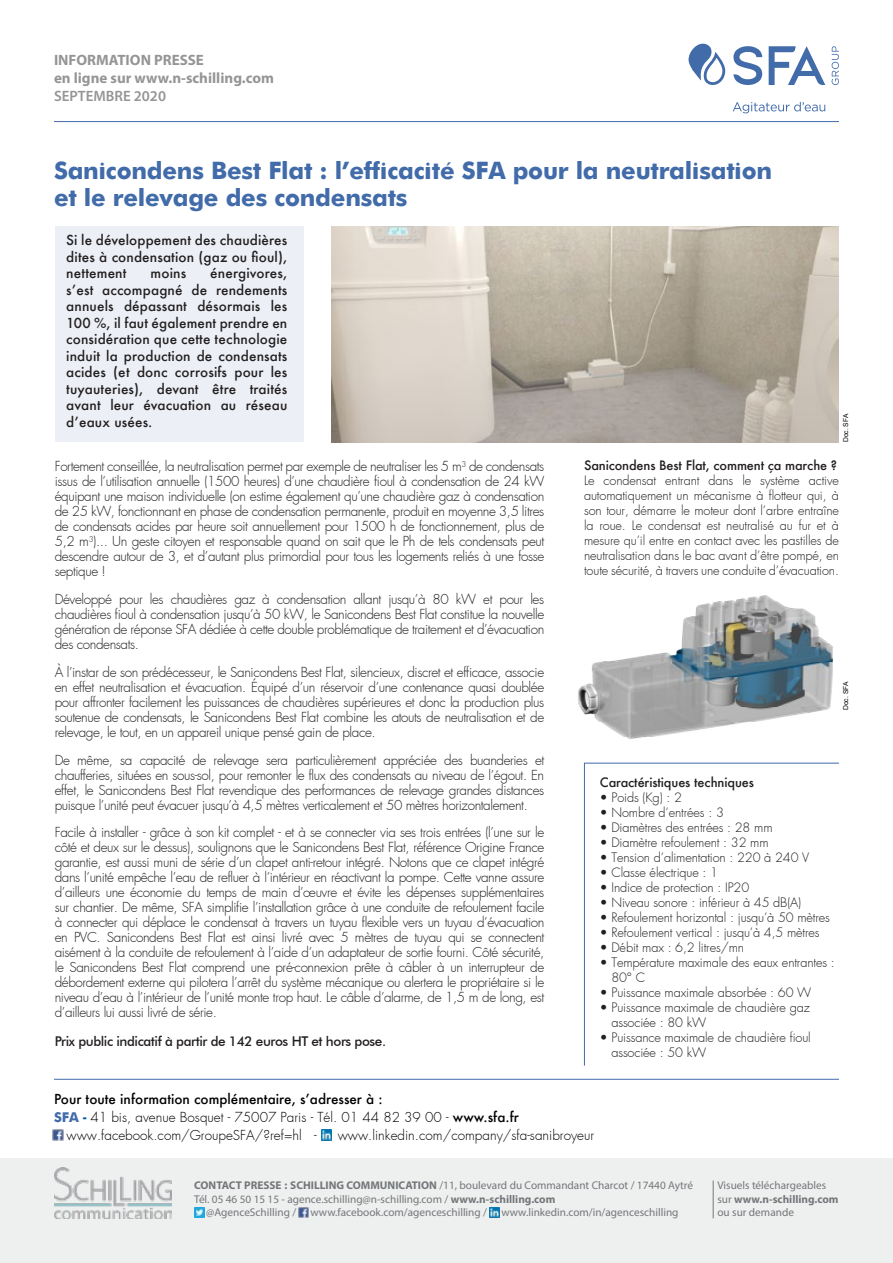
<style>
.page{position:relative;width:893px;height:1263px;background:#fff}
.page>*{position:absolute;margin:0;border:0;box-sizing:border-box;transform-origin:0 0}
.t1{font:700 24px/27px "Futura";letter-spacing:-.01em;color:#416ba9}
.t2{font:700 15px/18px "Myriad Pro";color:#959595}
.t3{font:600 15px "Myriad Pro";color:#959595}
.t4{font:300 13.5px/15px "Futura";letter-spacing:-.03em;color:#231f20;text-align:justify}
.t5{font:500 13.5px/16.5px "Futura";letter-spacing:.01em;color:#231f20;text-align:justify}
.t6{font:300 13.5px "Futura";color:#000}
.t7{font:500 13.5px "Futura BT";letter-spacing:-.03em;color:#231f20}
.t8{font:500 13.5px "Futura";color:#000}
.t9{font:300 12.75px/15px "Futura";letter-spacing:-.01em;color:#231f20}
.t10{font:500 12.75px "Futura";letter-spacing:-.01em;color:#231f20}
.t11{font:11.25px/13.5px "Myriad Pro";color:#74777a}
.t12{font:6.75px "Arial";color:#000}
.s1{font-weight:700;color:#416ba9}
.s2{font-weight:800;font-stretch:condensed;color:#005daa}
.s3{font-weight:500}
.s4{font-weight:700}
</style>
<div class="page">
<div style="left:55px;top:226px;width:249px;height:216px;background:#ecf0f6"></div>
<div style="left:0;top:1159px;width:893px;height:104px;background:#eeefef"></div>
<hr style="left:54px;top:121px;width:785px;height:1px;background:#416ba9">
<hr style="left:54px;top:1079px;width:785px;height:1px;background:#416ba9">
<svg style="left:584px;top:762px;width:255px;height:304px"></svg>
<img style="left:55px;top:1168px;width:117px;height:50px">
<hr style="left:713px;top:1180px;width:1px;height:38px;background:#74777a">
<svg style="left:195px;top:1207px;width:10px;height:10px"></svg>
<svg style="left:298px;top:1207px;width:11px;height:11px"></svg>
<svg style="left:53px;top:1129px;width:11px;height:12px"></svg>
<svg style="left:489px;top:1207px;width:11px;height:11px"></svg>
<svg style="left:321px;top:1130px;width:11px;height:10px"></svg>
<svg style="left:733px;top:102px;width:92px;height:11px"></svg>
<svg style="left:832px;top:46px;width:7px;height:39px"></svg>
<svg style="left:769px;top:46px;width:56px;height:39px"></svg>
<svg style="left:733px;top:46px;width:29px;height:39px"></svg>
<svg style="left:688px;top:43px;width:37px;height:42px"></svg>
<img style="left:332px;top:226px;width:507px;height:216px">
<img style="left:578px;top:595px;width:256px;height:144px">
<p class="t2" style="left:54px;top:51px;width:221px">INFORMATION PRESSE<br>en ligne sur www.n-schilling.com</p>
<p class="t3" style="left:54px;top:87px;width:114px">SEPTEMBRE 2020</p>
<h1 class="t1" style="left:54px;top:156px;width:720px">Sanicondens Best Flat : l’efficacité SFA pour la neutralisation et le relevage des condensats</h1>
<p class="t5" style="left:66px;top:232px;width:223px">Si le développement des chaudières dites à condensation (gaz ou fioul), nettement</p>
<p class="t5" style="left:66px;top:265px;width:223px;text-indent:144px">énergivores, s’est accompagné de rendements annuels dépassant désormais les 100 %, il faut également prendre en considération que cette technologie induit la production de condensats acides (et donc corrosifs pour les tuyauteries), devant être traités avant leur évacuation au réseau d’eaux usées.</p>
<p class="t5" style="left:151px;top:265px;width:37px">moins</p>
<p class="t12" style="left:841px;top:442px;width:30px;rotate:-90deg">Doc. SFA</p>
<p class="t4" style="left:55px;top:459px;width:491px">Fortement conseillée, la neutralisation permet par exemple de neutraliser les 5 m<sup>3</sup> de condensats issus de l’utilisation annuelle (1500 heures) d’une chaudière fioul à condensation de 24 kW équipant une maison individuelle (on estime également qu’une chaudière gaz à condensation de 25 kW, fonctionnant en phase de condensation permanente, produit en moyenne 3,5 litres de condensats acides par heure soit annuellement pour 1500 h de fonctionnement, plus de 5,2 m<sup>3</sup>)... Un geste citoyen et responsable quand on sait que le Ph de tels condensats peut descendre autour de 3, et d’autant plus primordial pour tous les logements reliés à une fosse septique !</p>
<p class="t4" style="left:55px;top:592px;width:491px">Développé pour les chaudières gaz à condensation allant jusqu’à 80 kW et pour les chaudières fioul à condensation jusqu’à 50 kW, le Sanicondens Best Flat constitue la nouvelle génération de réponse SFA dédiée à cette double problématique de traitement et d’évacuation des condensats.</p>
<p class="t4" style="left:55px;top:664px;width:491px">À l’instar de son prédécesseur, le Sanicondens Best Flat, silencieux, discret et efficace, associe en effet neutralisation et évacuation. Équipé d’un réservoir d’une contenance quasi doublée pour affronter facilement les puissances de chaudières supérieures et donc la production plus soutenue de condensats, le Sanicondens Best Flat combine les atouts de neutralisation et de relevage, le tout, en un appareil unique pensé gain de place.</p>
<p class="t4" style="left:55px;top:752px;width:491px">De même, sa capacité de relevage sera particulièrement appréciée des buanderies et chaufferies, situées en sous-sol, pour remonter le flux des condensats au niveau de l’égout. En effet, le Sanicondens Best Flat revendique des performances de relevage grandes distances puisque l’unité peut évacuer jusqu’à 4,5 mètres verticalement et 50 mètres horizontalement.</p>
<p class="t4" style="left:55px;top:825px;width:491px">Facile à installer - grâce à son kit complet - et à se connecter via ses trois entrées (l’une sur le côté et deux sur le dessus), soulignons que le Sanicondens Best Flat, référence Origine France garantie, est aussi muni de série d’un clapet anti-retour intégré. Notons que ce clapet intégré dans l’unité empêche l’eau de refluer à l’intérieur en réactivant la pompe. Cette vanne assure d’ailleurs une économie du temps de main d’œuvre et évite les dépenses supplémentaires sur chantier. De même, SFA simplifie l’installation grâce à une conduite de refoulement facile à connecter qui déplace le condensat à travers un tuyau flexible vers un tuyau d’évacuation en PVC. Sanicondens Best Flat est ainsi livré avec 5 mètres de tuyau qui se connectent aisément à la conduite de refoulement à l’aide d’un adaptateur de sortie fourni. Côté sécurité, le Sanicondens Best Flat comprend une pré-connexion prête à câbler à un interrupteur de débordement externe qui pilotera l’arrêt du système mécanique ou alertera le propriétaire si le niveau d’eau à l’intérieur de l’unité monte trop haut. Le câble d’alarme, de 1,5 m de long, est d’ailleurs lui aussi livré de série.</p>
<p class="t7" style="left:55px;top:1033px;width:333px">Prix public indicatif à partir de 142 euros HT et hors pose.</p>
<p class="t10" style="left:584px;top:457px;width:255px">Sanicondens Best Flat, comment ça marche ?</p>
<p class="t9" style="left:584px;top:473px;width:256px;text-align:justify">Le condensat entrant dans le système active automatiquement un mécanisme à flotteur qui, à son tour, démarre le moteur dont l’arbre entraîne la roue. Le condensat est neutralisé au fur et à mesure qu’il entre en contact avec les pastilles de neutralisation dans le bac avant d’être pompé, en toute sécurité, à travers une conduite d’évacuation.</p>
<p class="t12" style="left:841px;top:710px;width:30px;rotate:-90deg">Doc. SFA</p>
<p class="t10" style="left:600px;top:773px;width:156px">Caractéristiques techniques</p>
<p class="t9" style="left:600px;top:790px;width:84px">• Poids (Kg) : 2</p>
<p class="t9" style="left:600px;top:805px;width:126px">• Nombre d’entrées : 3</p>
<p class="t9" style="left:600px;top:820px;width:174px">• Diamètres des entrées : 28 mm</p>
<p class="t9" style="left:600px;top:835px;width:170px">• Diamètre refoulement : 32 mm</p>
<p class="t9" style="left:600px;top:850px;width:211px">• Tension d’alimentation : 220 à 240 V</p>
<p class="t9" style="left:600px;top:865px;width:120px">• Classe électrique : 1</p>
<p class="t9" style="left:600px;top:880px;width:151px">• Indice de protection : IP20</p>
<p class="t9" style="left:600px;top:895px;width:203px">• Niveau sonore : inférieur à 45 dB(A)</p>
<p class="t9" style="left:600px;top:910px;width:232px">• Refoulement horizontal : jusqu’à 50 mètres</p>
<p class="t9" style="left:600px;top:925px;width:221px">• Refoulement vertical : jusqu’à 4,5 mètres</p>
<p class="t9" style="left:600px;top:940px;width:146px">• Débit max : 6,2 litres/mn</p>
<p class="t9" style="left:611px;top:955px;width:225px;text-indent:-11px">• Température maximale des eaux entrantes :<br>80° C</p>
<p class="t9" style="left:600px;top:985px;width:213px">• Puissance maximale absorbée : 60 W</p>
<p class="t9" style="left:611px;top:1000px;width:200px;text-indent:-11px">• Puissance maximale de chaudière gaz associée : 80 kW</p>
<p class="t9" style="left:611px;top:1030px;width:201px;text-indent:-11px">• Puissance maximale de chaudière fioul associée : 50 kW</p>
<p class="t8" style="left:54px;top:1089px;width:330px">Pour toute information complémentaire, s’adresser à :</p>
<p class="t6" style="left:54px;top:1108px;width:466px"><span class="s1">SFA</span> <span class="s2">-</span> 41 bis, avenue Bosquet - 75007 Paris - Tél. 01 44 82 39 00 - <span class="s3">www.sfa.fr</span></p>
<p class="t6" style="left:67px;top:1126px;width:252px">www.facebook.com/GroupeSFA/?ref=hl -</p>
<p class="t6" style="left:338px;top:1126px;width:258px">www.linkedin.com/company/sfa-sanibroyeur</p>
<p class="t11" style="left:194px;top:1178px;width:500px"><span class="s4">CONTACT PRESSE : SCHILLING COMMUNICATION</span> /11, boulevard du Commandant Charcot / 17440 Aytré</p>
<p class="t11" style="left:194px;top:1192px;width:363px">Tél. 05 46 50 15 15 - agence.schilling@n-schilling.com / <span class="s4">www.n-schilling.com</span></p>
<p class="t11" style="left:206px;top:1205px;width:92px">@AgenceSchilling /</p>
<p class="t11" style="left:311px;top:1205px;width:178px">www.facebook.com/agenceschilling /</p>
<p class="t11" style="left:501px;top:1205px;width:179px">www.linkedin.com/in/agenceschilling</p>
<p class="t11" style="left:717px;top:1178px;width:123px">Visuels téléchargeables sur <span class="s4">www.n-schilling.com </span>ou sur demande</p>
</div>
